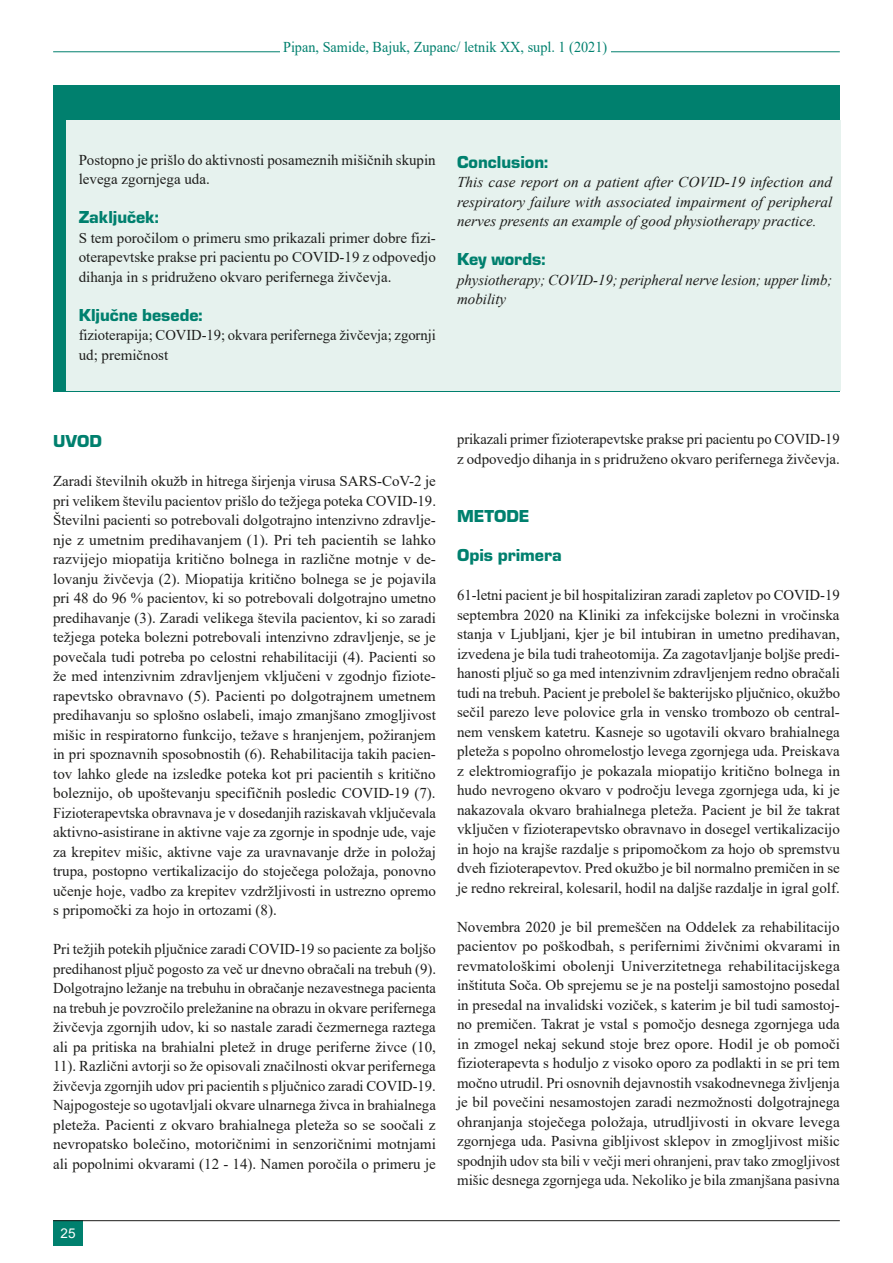
<style>
.page{position:relative;width:893px;height:1263px;background:#fff}
.page>*{position:absolute;margin:0;border:0;box-sizing:border-box;transform-origin:0 0}
.podnaslov{font:18px "Eurostile TEE Blac";color:#00806e}
.body_tekst{font:15px/19.5px "Times New Roman";color:#1d1d1b;text-align:justify}
.body_tekst_italic{font:italic 15px/19.5px "Times New Roman";color:#1d1d1b;text-align:justify}
.t1{font:15px "Times New Roman";color:#00806e;scale:.95 1}
.t2{font:13.5px "Arial";color:#fff}
</style>
<div class="page">
<div style="left:53px;top:85px;width:787px;height:306px;background:#00806e"></div>
<div style="left:66px;top:120px;width:391px;height:271px;background:#e6f2ee"></div>
<div style="left:457px;top:120px;width:384px;height:271px;background:#e6f2ee"></div>
<hr style="left:53px;top:52px;width:787px;height:1px;background:#00806e">
<div style="left:280px;top:32px;width:330px;height:24px;background:#fff"></div>
<div style="left:53px;top:1220px;width:30px;height:26px;background:#00806e"></div>
<hr style="left:53px;top:1220px;width:787px;height:1px;background:#1d1d1b">
<p class="t1" style="left:283px;top:36px;width:343px">Pipan, Samide, Bajuk, Zupanc/ letnik XX, supl. 1 (2021)</p>
<p class="body_tekst" style="left:79px;top:149px;width:358px">Postopno je prišlo do aktivnosti posameznih mišičnih skupin levega zgornjega uda.</p>
<p class="podnaslov" style="left:79px;top:207px;width:82px">Zaključek:</p>
<p class="body_tekst" style="left:79px;top:227px;width:359px">S tem poročilom o primeru smo prikazali primer dobre fizi&shy;oterapevtske prakse pri pacientu po COVID-19 z odpovedjo dihanja in s pridruženo okvaro perifernega živčevja.</p>
<p class="podnaslov" style="left:79px;top:305px;width:125px">Ključne besede:</p>
<p class="body_tekst" style="left:79px;top:325px;width:359px">fizioterapija; COVID-19; okvara perifernega živčevja; zgornji ud; premičnost</p>
<p class="podnaslov" style="left:457px;top:152px;width:93px">Conclusion:</p>
<p class="body_tekst_italic" style="left:457px;top:172px;width:377px">This case report on a patient after COVID-19 infection and respiratory failure with associated impairment of peripheral nerves presents an example of good physiotherapy practice.</p>
<p class="podnaslov" style="left:457px;top:250px;width:90px">Key words:</p>
<p class="body_tekst_italic" style="left:457px;top:270px;width:377px">physiotherapy; COVID-19; peripheral nerve lesion; upper limb; mobility</p>
<p class="podnaslov" style="left:53px;top:431px;width:50px">UVOD</p>
<p class="body_tekst" style="left:53px;top:471px;width:384px">Zaradi številnih okužb in hitrega širjenja virusa SARS-CoV-2 je pri velikem številu pacientov prišlo do težjega poteka COVID-19.<br>Številni pacienti so potrebovali dolgotrajno intenzivno zdravlje&shy;nje z umetnim predihavanjem (1). Pri teh pacientih se lahko razvijejo miopatija kritično bolnega in različne motnje v de&shy;lovanju živčevja (2). Miopatija kritično bolnega se je pojavila pri 48 do 96 % pacientov, ki so potrebovali dolgotrajno umetno predihavanje (3). Zaradi velikega števila pacientov, ki so zaradi težjega poteka bolezni potrebovali intenzivno zdravljenje, se je povečala tudi potreba po celostni rehabilitaciji (4). Pacienti so že med intenzivnim zdravljenjem vključeni v zgodnjo fiziote&shy;rapevtsko obravnavo (5). Pacienti po dolgotrajnem umetnem predihavanju so splošno oslabeli, imajo zmanjšano zmogljivost mišic in respiratorno funkcijo, težave s hranjenjem, požiranjem in pri spoznavnih sposobnostih (6). Rehabilitacija takih pacien&shy;tov lahko glede na izsledke poteka kot pri pacientih s kritično boleznijo, ob upoštevanju specifičnih posledic COVID-19 (7).<br>Fizioterapevtska obravnava je v dosedanjih raziskavah vključevala aktivno-asistirane in aktivne vaje za zgornje in spodnje ude, vaje za krepitev mišic, aktivne vaje za uravnavanje drže in položaj trupa, postopno vertikalizacijo do stoječega položaja, ponovno učenje hoje, vadbo za krepitev vzdržljivosti in ustrezno opremo s pripomočki za hojo in ortozami (8).</p>
<p class="body_tekst" style="left:53px;top:939px;width:384px">Pri težjih potekih pljučnice zaradi COVID-19 so paciente za boljšo predihanost pljuč pogosto za več ur dnevno obračali na trebuh (9).<br>Dolgotrajno ležanje na trebuhu in obračanje nezavestnega pacienta na trebuh je povzročilo preležanine na obrazu in okvare perifernega živčevja zgornjih udov, ki so nastale zaradi čezmernega raztega ali pa pritiska na brahialni pletež in druge periferne živce (10, 11). Različni avtorji so že opisovali značilnosti okvar perifernega živčevja zgornjih udov pri pacientih s pljučnico zaradi COVID-19.<br>Najpogosteje so ugotavljali okvare ulnarnega živca in brahialnega pleteža. Pacienti z okvaro brahialnega pleteža so se soočali z nevropatsko bolečino, motoričnimi in senzoričnimi motnjami ali popolnimi okvarami (12 - 14). Namen poročila o primeru je</p>
<p class="t2" style="left:61px;top:1224px;width:17px">25</p>
<p class="body_tekst" style="left:457px;top:429px;width:384px">prikazali primer fizioterapevtske prakse pri pacientu po COVID-19 z odpovedjo dihanja in s pridruženo okvaro perifernega živčevja.</p>
<p class="podnaslov" style="left:457px;top:506px;width:74px">METODE</p>
<p class="podnaslov" style="left:457px;top:545px;width:106px">Opis primera</p>
<p class="body_tekst" style="left:457px;top:585px;width:384px">61-letni pacient je bil hospitaliziran zaradi zapletov po COVID-19 septembra 2020 na Kliniki za infekcijske bolezni in vročinska stanja v Ljubljani, kjer je bil intubiran in umetno predihavan, izvedena je bila tudi traheotomija. Za zagotavljanje boljše predi&shy;hanosti pljuč so ga med intenzivnim zdravljenjem redno obračali tudi na trebuh. Pacient je prebolel še bakterijsko pljučnico, okužbo sečil parezo leve polovice grla in vensko trombozo ob central&shy;nem venskem katetru. Kasneje so ugotavili okvaro brahialnega pleteža s popolno ohromelostjo levega zgornjega uda. Preiskava z elektromiografijo je pokazala miopatijo kritično bolnega in hudo nevrogeno okvaro v področju levega zgornjega uda, ki je nakazovala okvaro brahialnega pleteža. Pacient je bil že takrat vključen v fizioterapevtsko obravnavo in dosegel vertikalizacijo in hojo na krajše razdalje s pripomočkom za hojo ob spremstvu dveh fizioterapevtov. Pred okužbo je bil normalno premičen in se je redno rekreiral, kolesaril, hodil na daljše razdalje in igral golf.</p>
<p class="body_tekst" style="left:457px;top:916px;width:384px">Novembra 2020 je bil premeščen na Oddelek za rehabilitacijo pacientov po poškodbah, s perifernimi živčnimi okvarami in revmatološkimi obolenji Univerzitetnega rehabilitacijskega inštituta Soča. Ob sprejemu se je na postelji samostojno posedal in presedal na invalidski voziček, s katerim je bil tudi samostoj&shy;no premičen. Takrat je vstal s pomočjo desnega zgornjega uda in zmogel nekaj sekund stoje brez opore. Hodil je ob pomoči fizioterapevta s hoduljo z visoko oporo za podlakti in se pri tem močno utrudil. Pri osnovnih dejavnostih vsakodnevnega življenja je bil povečini nesamostojen zaradi nezmožnosti dolgotrajnega ohranjanja stoječega položaja, utrudljivosti in okvare levega zgornjega uda. Pasivna gibljivost sklepov in zmogljivost mišic spodnjih udov sta bili v večji meri ohranjeni, prav tako zmogljivost mišic desnega zgornjega uda. Nekoliko je bila zmanjšana pasivna</p>
</div>
